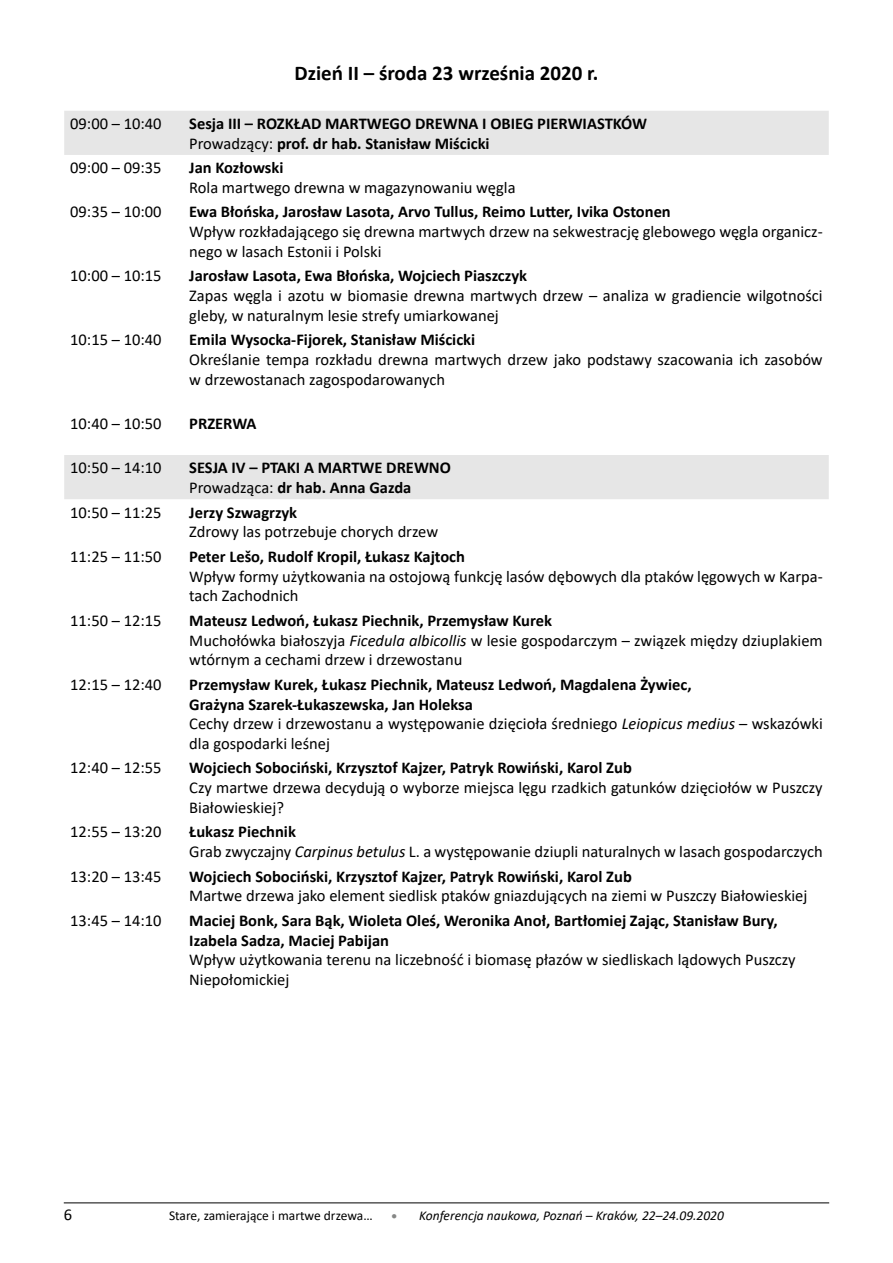
<style>
.page{position:relative;width:893px;height:1263px;background:#fff}
.page>*{position:absolute;margin:0;border:0;box-sizing:border-box;transform-origin:0 0}
.t1{font:700 21px "Calibri";color:#000}
.t2{font:16.5px/19.8px "Calibri";color:#000}
.t3{font:700 16.5px/19.8px "Calibri";color:#000}
.t4{font:italic 13.5px "Calibri";color:#000}
.t5{font:13.5px "Calibri";color:#000}
.s1{font-weight:400}
.s2{font-weight:700}
.s3{font-style:italic}
.s4{font-weight:400;font-style:italic}
.s5{color:#868786}
</style>
<div class="page">
<hr style="left:64px;top:1202px;width:765px;height:1px;background:#000">
<svg style="left:64px;top:111px;width:765px;height:388px"></svg>
<p class="t1" style="left:295px;top:58px;width:305px">Dzień II – środa 23 września 2020 r.</p>
<p class="t2" style="left:70px;top:113px;width:93px">09:00 – 10:40</p>
<p class="t3" style="left:189px;top:114px;width:459px">Sesja III – ROZKŁAD MARTWEGO DREWNA I OBIEG PIERWIASTKÓW<br><span class="s1">Prowadzący:</span> prof. dr hab. Stanisław Miścicki</p>
<p class="t2" style="left:70px;top:157px;width:93px">09:00 – 09:35</p>
<p class="t3" style="left:189px;top:158px;width:96px">Jan Kozłowski</p>
<p class="t2" style="left:189px;top:177px;width:328px">Rola martwego drewna w magazynowaniu węgla</p>
<p class="t2" style="left:70px;top:202px;width:93px">09:35 – 10:00</p>
<p class="t3" style="left:189px;top:202px;width:483px">Ewa Błońska, Jarosław Lasota, Arvo Tullus, Reimo Lutter, Ivika Ostonen</p>
<p class="t2" style="left:189px;top:221px;width:635px">Wpływ rozkładającego się drewna martwych drzew na sekwestrację glebowego węgla organicz&shy;nego w lasach Estonii i Polski</p>
<p class="t2" style="left:70px;top:266px;width:93px">10:00 – 10:15</p>
<p class="t3" style="left:189px;top:266px;width:339px">Jarosław Lasota, Ewa Błońska, Wojciech Piaszczyk</p>
<p class="t2" style="left:189px;top:285px;width:635px">Zapas węgla i azotu w biomasie drewna martwych drzew – analiza w gradiencie wilgotności gleby, w naturalnym lesie strefy umiarkowanej</p>
<p class="t2" style="left:70px;top:330px;width:93px">10:15 – 10:40</p>
<p class="t3" style="left:189px;top:330px;width:287px">Emila Wysocka-Fijorek, Stanisław Miścicki</p>
<p class="t2" style="left:189px;top:349px;width:635px">Określanie tempa rozkładu drewna martwych drzew jako podstawy szacowania ich zasobów w drzewostanach zagospodarowanych</p>
<p class="t2" style="left:70px;top:413px;width:93px">10:40 – 10:50</p>
<p class="t3" style="left:189px;top:414px;width:69px">PRZERWA</p>
<p class="t2" style="left:70px;top:458px;width:93px">10:50 – 14:10</p>
<p class="t3" style="left:189px;top:458px;width:263px">SESJA IV – PTAKI A MARTWE DREWNO<br><span class="s1">Prowadząca:</span> dr hab. Anna Gazda</p>
<p class="t2" style="left:70px;top:502px;width:93px">10:50 – 11:25</p>
<p class="t3" style="left:189px;top:502px;width:109px">Jerzy Szwagrzyk</p>
<p class="t2" style="left:189px;top:522px;width:250px">Zdrowy las potrzebuje chorych drzew</p>
<p class="t2" style="left:70px;top:546px;width:93px">11:25 – 11:50</p>
<p class="t3" style="left:189px;top:546px;width:277px">Peter Lešo, Rudolf Kropil, Łukasz Kajtoch</p>
<p class="t2" style="left:189px;top:566px;width:635px">Wpływ formy użytkowania na ostojową funkcję lasów dębowych dla ptaków lęgowych w Karpa&shy;tach Zachodnich</p>
<p class="t2" style="left:70px;top:610px;width:93px">11:50 – 12:15</p>
<p class="t2" style="left:189px;top:610px;width:635px"><span class="s2">Mateusz Ledwoń, Łukasz Piechnik, Przemysław Kurek<br></span>Muchołówka białoszyja <span class="s3">Ficedula albicollis</span> w lesie gospodarczym – związek między dziuplakiem wtórnym a cechami drzew i drzewostanu</p>
<p class="t2" style="left:70px;top:674px;width:93px">12:15 – 12:40</p>
<p class="t3" style="left:189px;top:674px;width:635px">Przemysław Kurek, Łukasz Piechnik, Mateusz Ledwoń, Magdalena Żywiec,<br>Grażyna Szarek-Łukaszewska, Jan Holeksa<br><span class="s1">Cechy drzew i drzewostanu a występowanie dzięcioła średniego</span> <span class="s4">Leiopicus medius</span> <span class="s1">– wskazówki dla gospodarki leśnej</span></p>
<p class="t2" style="left:70px;top:758px;width:93px">12:40 – 12:55</p>
<p class="t3" style="left:189px;top:758px;width:444px">Wojciech Sobociński, Krzysztof Kajzer, Patryk Rowiński, Karol Zub</p>
<p class="t2" style="left:189px;top:777px;width:635px">Czy martwe drzewa decydują o wyborze miejsca lęgu rzadkich gatunków dzięciołów w Puszczy<br>Białowieskiej?</p>
<p class="t2" style="left:70px;top:822px;width:93px">12:55 – 13:20</p>
<p class="t2" style="left:189px;top:822px;width:635px"><span class="s2">Łukasz Piechnik<br></span>Grab zwyczajny <span class="s3">Carpinus betulus</span> L. a występowanie dziupli naturalnych w lasach gospodarczych</p>
<p class="t2" style="left:70px;top:866px;width:93px">13:20 – 13:45</p>
<p class="t3" style="left:189px;top:866px;width:444px">Wojciech Sobociński, Krzysztof Kajzer, Patryk Rowiński, Karol Zub</p>
<p class="t2" style="left:189px;top:886px;width:620px">Martwe drzewa jako element siedlisk ptaków gniazdujących na ziemi w Puszczy Białowieskiej</p>
<p class="t2" style="left:70px;top:910px;width:93px">13:45 – 14:10</p>
<p class="t3" style="left:189px;top:910px;width:590px">Maciej Bonk, Sara Bąk, Wioleta Oleś, Weronika Anoł, Bartłomiej Zając, Stanisław Bury,<br>Izabela Sadza, Maciej Pabijan</p>
<p class="t2" style="left:189px;top:950px;width:608px">Wpływ użytkowania terenu na liczebność i biomasę płazów w siedliskach lądowych Puszczy<br>Niepołomickiej</p>
<p class="t2" style="left:64px;top:1204px;width:10px">6</p>
<p class="t5" style="left:169px;top:1206px;width:205px">Stare, zamierające i martwe drzewa…</p>
<p class="t4" style="left:391px;top:1206px;width:334px"><span class="s5">●</span> Konferencja naukowa, Poznań – Kraków, 22–24.09.2020</p>
</div>
